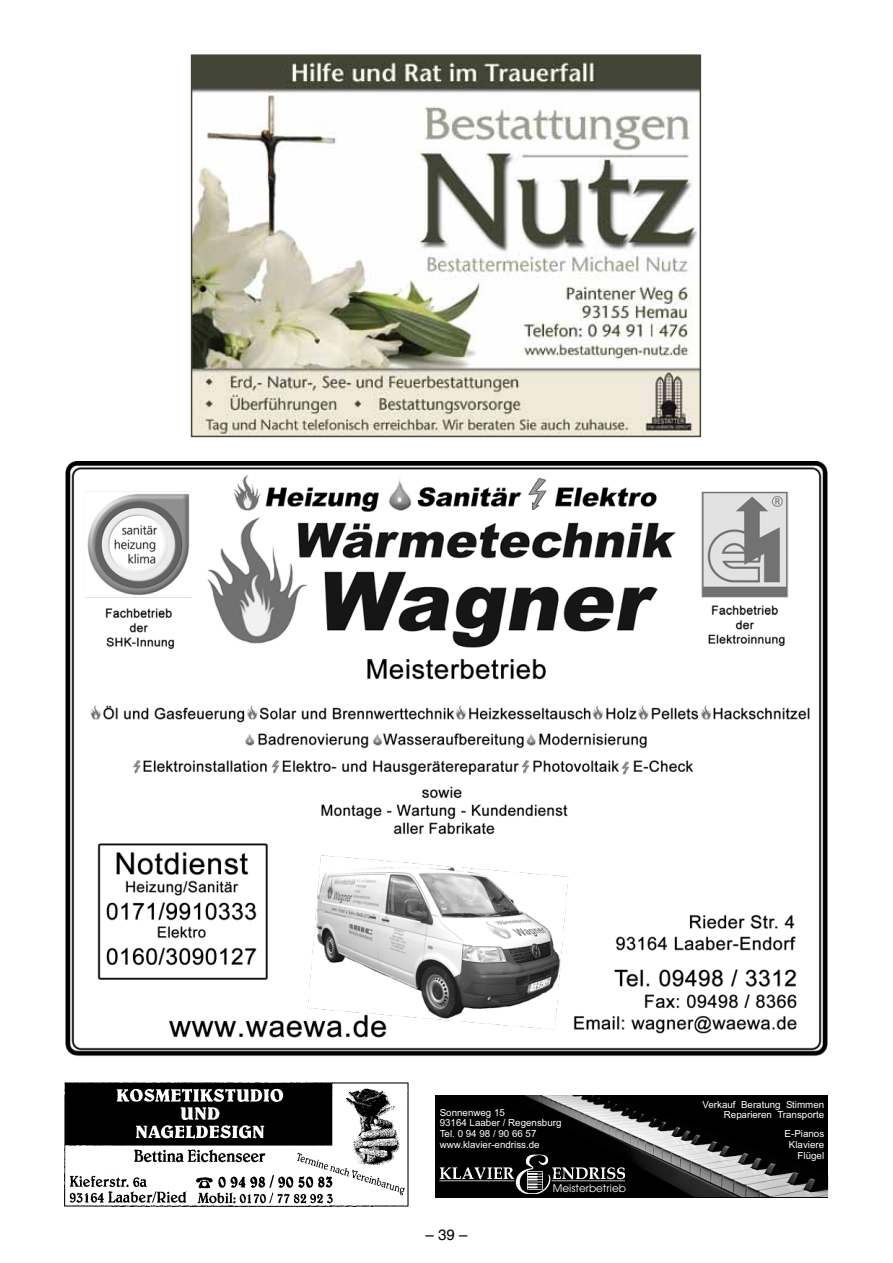
<style>
.page{position:relative;width:893px;height:1263px;background:#fff}
.page>*{position:absolute;margin:0;border:0;box-sizing:border-box;transform-origin:0 0}
.t1{font:15px "Helvetica";color:#000}
.t2{font:10.5px "Avant Garde";color:#fff}
.t3{font:9.75px/10.9px "Arial";color:#fff;text-align:right}
</style>
<div class="page">
<svg style="left:190px;top:54px;width:512px;height:384px"></svg>
<img style="left:65px;top:461px;width:763px;height:595px">
<img style="left:64px;top:1082px;width:345px;height:125px">
<div style="left:436px;top:1095px;width:392px;height:102px;background:#000"></div>
<img style="left:524px;top:1095px;width:304px;height:102px">
<img style="left:439px;top:1154px;width:186px;height:40px">
<p class="t3" style="left:440px;top:1107px;width:123px;text-align:left">Sonnenweg 15<br>93164 Laaber / Regensburg<br>Tel. 0 94 98 / 90 66 57 www.klavier-endriss.de</p>
<h1 class="t1" style="left:426px;top:1226px;width:43px">– 39 –</h1>
<p class="t2" style="left:553px;top:1182px;width:75px">Meisterbetrieb</p>
<p class="t3" style="left:702px;top:1099px;width:123px">Verkauf Beratung Stimmen<br>Reparieren Transporte</p>
<p class="t3" style="left:785px;top:1128px;width:41px">E-Pianos<br>Klaviere<br>Flügel</p>
</div>
